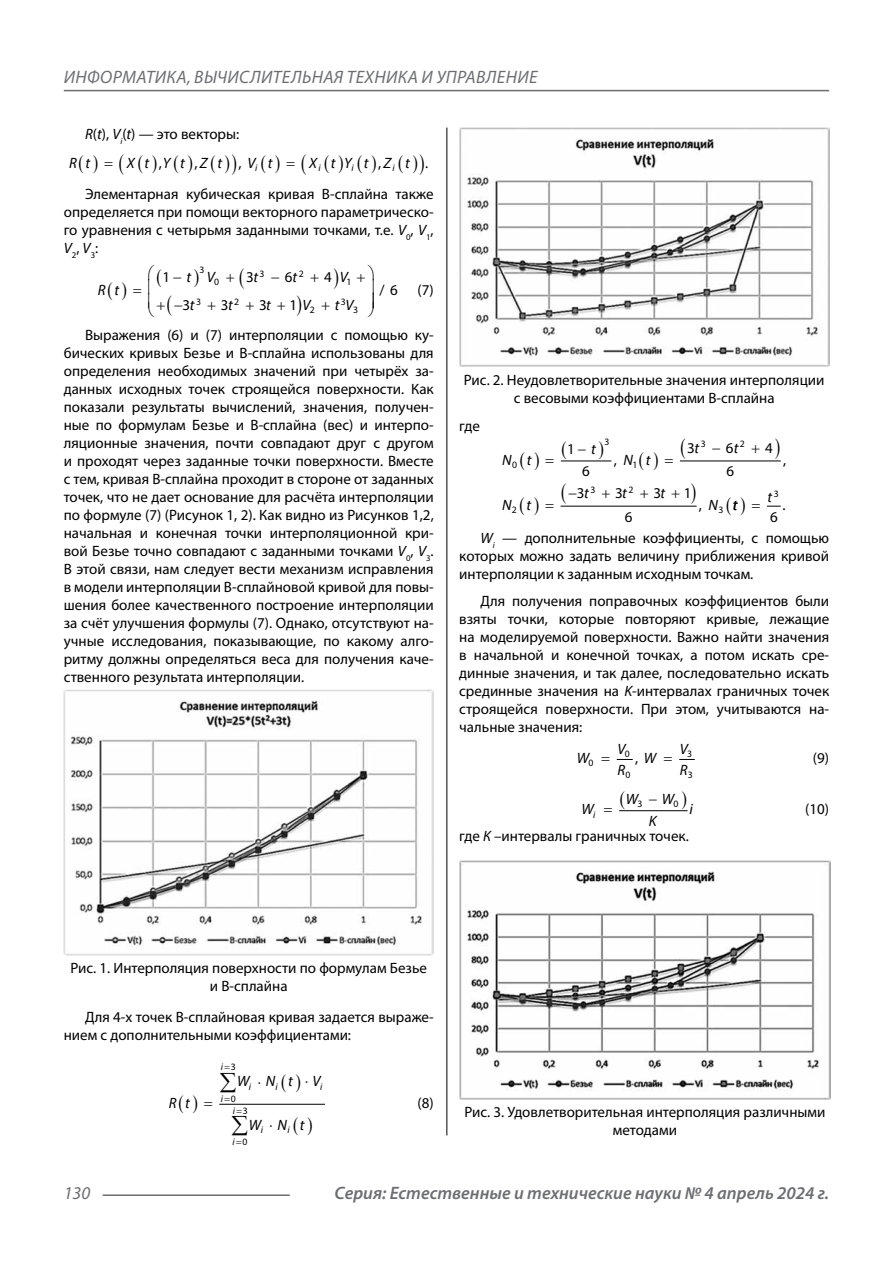
<style>
.page{position:relative;width:893px;height:1263px;background:#fff}
.page>*{position:absolute;margin:0;border:0;box-sizing:border-box;transform-origin:0 0}
.t1{font:italic 600 18px "Myriad Pro";color:#6d6e71}
.t2{font:italic 18px "Myriad Pro";letter-spacing:.02em;color:#6d6e71}
.t3{font:15px/18px "Myriad Pro";color:#000;text-align:justify}
.t4{font:italic 15px/20.5px "Myriad Pro";letter-spacing:.865em;color:#000}
.t5{font:9.75px/20.5px "Myriad Pro";color:#000}
.t6{font:italic 9.75px "Myriad Pro";color:#000}
.s1{font-style:italic}
.s2{font-style:normal}
</style>
<div class="page">
<hr style="left:446px;top:128px;width:1px;height:1007px;background:#000">
<hr style="left:103px;top:1194px;width:187px;height:2px;background:#6d6e71">
<hr style="left:64px;top:90px;width:765px;height:1px;background:#6d6e71">
<img style="left:64px;top:689px;width:370px;height:266px">
<hr style="left:219px;top:1104px;width:106px;height:1px;background:#000">
<hr style="left:561px;top:461px;width:50px;height:1px;background:#000">
<hr style="left:680px;top:461px;width:101px;height:1px;background:#000">
<hr style="left:561px;top:506px;width:136px;height:1px;background:#000">
<svg style="left:767px;top:506px;width:14px;height:1px"></svg>
<svg style="left:617px;top:759px;width:16px;height:1px"></svg>
<svg style="left:679px;top:759px;width:16px;height:1px"></svg>
<hr style="left:619px;top:810px;width:69px;height:1px;background:#000">
<img style="left:459px;top:128px;width:370px;height:239px">
<img style="left:460px;top:860px;width:370px;height:239px">
<p class="t2" style="left:64px;top:66px;width:475px">Информатика, вычислительная техника и управление</p>
<p class="t3" style="left:69px;top:119px;width:172px;line-height:29.5px;text-indent:16px"><span class="s1">R</span>(<span class="s1">t</span>), <span class="s1">V</span><sub>i</sub>(<span class="s1">t</span>) — это векторы:<br><span class="s1">R t</span></p>
<p class="t4" style="left:127px;top:153px;width:97px">Xt Yt Zt</p>
<p class="t4" style="left:239px;top:153px;width:35px"><span class="s2">,</span> V t</p>
<p class="t4" style="left:309px;top:153px;width:102px">XtYtZt</p>
<p class="t3" style="left:159px;top:154px;width:5px">,</p>
<p class="t3" style="left:195px;top:154px;width:5px">,</p>
<p class="t3" style="left:378px;top:154px;width:5px">,</p>
<p class="t6" style="left:255px;top:162px;width:4px">i</p>
<p class="t6" style="left:318px;top:162px;width:4px">i</p>
<p class="t6" style="left:351px;top:162px;width:4px">i</p>
<p class="t6" style="left:393px;top:162px;width:4px">i</p>
<p class="t3" style="left:85px;top:148px;width:350px;line-height:30.8px;text-indent:340px">.<br>Элементарная кубическая кривая В-сплайна также</p>
<p class="t3" style="left:64px;top:203px;width:371px">определяется при помощи векторного параметрическо&shy;го уравнения с четырьмя заданными точками, т.е. <span class="s1">V</span><sub>0</sub>, <span class="s1">V</span><sub>1</sub>, <span class="s1">V</span><sub>2</sub>, <span class="s1">V</span><sub>3</sub>:</p>
<p class="t4" style="left:98px;top:279px;width:23px">R t</p>
<p class="t5" style="left:200px;top:260px;width:7px">3</p>
<p class="t5" style="left:260px;top:263px;width:7px">3</p>
<p class="t5" style="left:299px;top:263px;width:7px">2</p>
<p class="t4" style="left:186px;top:267px;width:30px">t V</p>
<p class="t3" style="left:246px;top:268px;width:13px">3<span class="s1">t</span></p>
<p class="t3" style="left:285px;top:268px;width:14px">6<span class="s1">t</span></p>
<p class="t4" style="left:340px;top:267px;width:10px">V</p>
<p class="t3" style="left:183px;top:296px;width:13px">3<span class="s1">t</span></p>
<p class="t3" style="left:221px;top:296px;width:13px">3<span class="s1">t</span></p>
<p class="t3" style="left:259px;top:296px;width:13px">3<span class="s1">t</span></p>
<p class="t3" style="left:289px;top:296px;width:23px">1 <span class="s1">V</span></p>
<p class="t4" style="left:335px;top:294px;width:20px">t V</p>
<p class="t3" style="left:162px;top:268px;width:9px">1</p>
<p class="t3" style="left:324px;top:268px;width:9px">4</p>
<p class="t5" style="left:214px;top:272px;width:7px">0</p>
<p class="t5" style="left:347px;top:272px;width:7px">1</p>
<p class="t3" style="left:379px;top:281px;width:20px">/ 6</p>
<p class="t3" style="left:417px;top:281px;width:18px">(7)</p>
<p class="t3" style="left:64px;top:326px;width:371px;text-indent:21px">Выражения (6) и (7) интерполяции с помощью ку&shy;бических кривых Безье и В-сплайна использованы для определения необходимых значений при четырёх за&shy;данных исходных точек строящейся поверхности. Как показали результаты вычислений, значения, получен&shy;ные по формулам Безье и В-сплайна (вес) и интерпо&shy;ляционные значения, почти совпадают друг с другом и проходят через заданные точки поверхности. Вместе с тем, кривая В-сплайна проходит в стороне от заданных точек, что не дает основание для расчёта интерполяции по формуле (7) (Рисунок 1, 2). Как видно из Рисунков 1,2, начальная и конечная точки интерполяционной кри&shy;вой Безье точно совпадают с заданными точками <span class="s1">V</span><sub>0</sub>, <span class="s1">V</span><sub>3</sub>.<br>В этой связи, нам следует вести механизм исправления в модели интерполяции В-сплайновой кривой для повы&shy;шения более качественного построение интерполяции за счёт улучшения формулы (7). Однако, отсутствуют на&shy;учные исследования, показывающие, по какому алго&shy;ритму должны определяться веса для получения каче&shy;ственного результата интерполяции.</p>
<p class="t5" style="left:196px;top:291px;width:7px">3</p>
<p class="t5" style="left:234px;top:291px;width:7px">2</p>
<p class="t5" style="left:341px;top:291px;width:7px">3</p>
<p class="t5" style="left:310px;top:299px;width:7px">2</p>
<p class="t5" style="left:353px;top:299px;width:7px">3</p>
<p class="t3" style="left:464px;top:370px;width:362px;text-align:center">Рис. 2. Неудовлетворительные значения интерполяции с весовыми коэффициентами В-сплайна</p>
<p class="t3" style="left:459px;top:417px;width:22px">где</p>
<p class="t4" style="left:502px;top:449px;width:31px">N t</p>
<p class="t5" style="left:512px;top:454px;width:7px">0</p>
<p class="t3" style="left:567px;top:440px;width:9px">1</p>
<p class="t4" style="left:591px;top:438px;width:6px">t</p>
<p class="t3" style="left:582px;top:462px;width:9px">6</p>
<p class="t5" style="left:604px;top:431px;width:7px">3</p>
<p class="t4" style="left:614px;top:449px;width:38px"><span class="s2">,</span> N t</p>
<p class="t5" style="left:633px;top:454px;width:7px">1</p>
<p class="t5" style="left:701px;top:434px;width:7px">3</p>
<p class="t5" style="left:740px;top:434px;width:7px">2</p>
<p class="t3" style="left:687px;top:438px;width:13px">3<span class="s1">t</span></p>
<p class="t3" style="left:726px;top:438px;width:14px">6<span class="s1">t</span></p>
<p class="t3" style="left:765px;top:438px;width:9px">4</p>
<p class="t3" style="left:726px;top:462px;width:9px">6</p>
<p class="t3" style="left:783px;top:450px;width:5px">,</p>
<p class="t5" style="left:590px;top:479px;width:7px">3</p>
<p class="t5" style="left:628px;top:479px;width:7px">2</p>
<p class="t3" style="left:577px;top:484px;width:13px">3<span class="s1">t</span></p>
<p class="t3" style="left:615px;top:484px;width:13px">3<span class="s1">t</span></p>
<p class="t3" style="left:653px;top:484px;width:13px">3<span class="s1">t</span></p>
<p class="t3" style="left:684px;top:484px;width:9px">1</p>
<p class="t4" style="left:733px;top:494px;width:6px">t</p>
<p class="t4" style="left:767px;top:487px;width:13px;line-height:19.6px">t<sup>3<br></sup><span class="s2">6</span></p>
<p class="t3" style="left:699px;top:496px;width:21px">, <span class="s1">N</span></p>
<p class="t4" style="left:502px;top:494px;width:31px">N t</p>
<p class="t5" style="left:512px;top:499px;width:7px">2</p>
<p class="t5" style="left:718px;top:499px;width:7px">3</p>
<p class="t3" style="left:782px;top:496px;width:5px">.</p>
<p class="t3" style="left:459px;top:529px;width:371px;text-indent:21px"><span class="s1">W</span><sub>i</sub> — дополнительные коэффициенты, с помощью которых можно задать величину приближения кривой интерполяции к заданным исходным точкам.</p>
<p class="t3" style="left:459px;top:592px;width:371px;text-indent:21px">Для получения поправочных коэффициентов были взяты точки, которые повторяют кривые, лежащие на моделируемой поверхности. Важно найти значения в начальной и конечной точках, а потом искать сре&shy;динные значения, и так далее, последовательно искать срединные значения на <span class="s1">K</span>-интервалах граничных точек строящейся поверхности. При этом, учитываются на&shy;чальные значения:</p>
<p class="t4" style="left:577px;top:748px;width:14px">W</p>
<p class="t4" style="left:617px;top:739px;width:10px">V<br>R</p>
<p class="t3" style="left:635px;top:749px;width:23px">, <span class="s1">W</span></p>
<p class="t4" style="left:680px;top:739px;width:10px">V<br>R</p>
<p class="t3" style="left:625px;top:507px;width:9px">6</p>
<p class="t5" style="left:589px;top:753px;width:7px">0</p>
<p class="t5" style="left:625px;top:744px;width:7px">0<br>0</p>
<p class="t5" style="left:687px;top:744px;width:7px">3<br>3</p>
<p class="t3" style="left:813px;top:749px;width:18px">(9)</p>
<p class="t4" style="left:581px;top:799px;width:14px">W</p>
<p class="t4" style="left:626px;top:788px;width:14px">W</p>
<p class="t4" style="left:662px;top:788px;width:14px">W</p>
<p class="t4" style="left:649px;top:810px;width:9px">K</p>
<p class="t5" style="left:637px;top:793px;width:7px">3</p>
<p class="t5" style="left:673px;top:793px;width:7px">0</p>
<p class="t3" style="left:805px;top:800px;width:25px">(10)</p>
<p class="t4" style="left:690px;top:799px;width:5px">i</p>
<p class="t6" style="left:593px;top:808px;width:4px">i</p>
<p class="t3" style="left:459px;top:827px;width:231px">где <span class="s1">К</span> –интервалы граничных точек.</p>
<p class="t3" style="left:70px;top:959px;width:358px;text-align:center">Рис. 1. Интерполяция поверхности по формулам Безье и В-сплайна</p>
<p class="t3" style="left:64px;top:1008px;width:371px;text-indent:21px">Для 4-х точек В-сплайновая кривая задается выраже&shy;нием с дополнительными коэффициентами:</p>
<p class="t4" style="left:169px;top:1092px;width:23px">R t</p>
<p class="t6" style="left:221px;top:1061px;width:4px">i</p>
<p class="t5" style="left:231px;top:1057px;width:7px">3</p>
<p class="t6" style="left:221px;top:1093px;width:4px">i</p>
<p class="t4" style="left:237px;top:1071px;width:57px">WNt</p>
<p class="t4" style="left:312px;top:1071px;width:10px">V</p>
<p class="t4" style="left:249px;top:1114px;width:57px">WNt</p>
<p class="t6" style="left:249px;top:1080px;width:4px">i</p>
<p class="t6" style="left:276px;top:1080px;width:4px">i</p>
<p class="t6" style="left:320px;top:1080px;width:4px">i</p>
<p class="t5" style="left:231px;top:1088px;width:7px">0</p>
<p class="t6" style="left:233px;top:1104px;width:4px">i</p>
<p class="t5" style="left:243px;top:1100px;width:7px">3</p>
<p class="t6" style="left:261px;top:1123px;width:4px">i</p>
<p class="t6" style="left:287px;top:1123px;width:4px">i</p>
<p class="t6" style="left:232px;top:1136px;width:4px">i</p>
<p class="t5" style="left:243px;top:1132px;width:7px">0</p>
<p class="t3" style="left:417px;top:1094px;width:18px">(8)</p>
<p class="t3" style="left:464px;top:1103px;width:362px;text-align:center">Рис. 3. Удовлетворительная интерполяция различными методами</p>
<p class="t2" style="left:64px;top:1182px;width:28px">130</p>
<p class="t1" style="left:335px;top:1182px;width:496px">Серия: Естественные и технические науки № 4 апрель 2024 г.</p>
</div>
